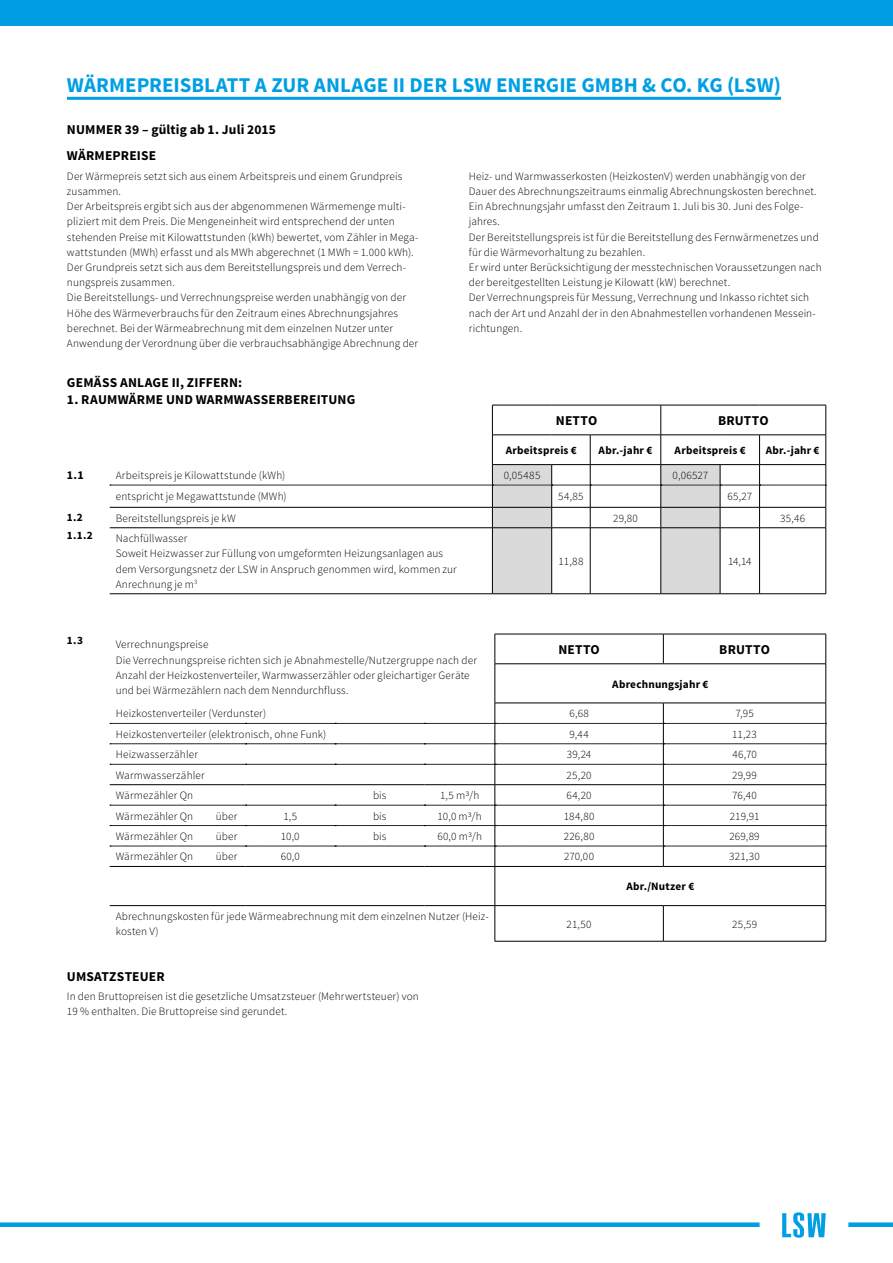
<style>
.page{position:relative;width:893px;height:1263px;background:#fff}
.page>*{position:absolute;margin:0;border:0;box-sizing:border-box;transform-origin:0 0}
.t1{font:700 21px "Source Sans Pro";color:#009fe3}
.t2{font:700 13.5px "Source Sans Pro";letter-spacing:.01em;color:#000}
.t3{font:700 12px "Source Sans Pro";color:#000}
.t4{font:300 11.25px/15.1px "Source Sans Pro";letter-spacing:.015em;color:#000}
.t5{font:700 11.25px/18px "Source Sans Pro";letter-spacing:.02em;color:#000}
</style>
<div class="page">
<div style="left:0;top:0;width:893px;height:25px;background:#009fe3"></div>
<div style="left:848px;top:1222px;width:45px;height:5px;background:#009fe3"></div>
<div style="left:0;top:1222px;width:760px;height:5px;background:#009fe3"></div>
<svg style="left:782px;top:1212px;width:44px;height:26px"></svg>
<hr style="left:67px;top:97px;width:714px;height:3px;background:#009fe3">
<hr style="left:492px;top:405px;width:60px;height:1px;background:#000">
<hr style="left:492px;top:405px;width:1px;height:30px;background:#000">
<hr style="left:552px;top:405px;width:38px;height:1px;background:#000">
<hr style="left:590px;top:405px;width:71px;height:1px;background:#000">
<hr style="left:661px;top:405px;width:59px;height:1px;background:#000">
<hr style="left:661px;top:405px;width:1px;height:30px;background:#000">
<hr style="left:720px;top:405px;width:40px;height:1px;background:#000">
<hr style="left:760px;top:405px;width:66px;height:1px;background:#000">
<hr style="left:826px;top:405px;width:1px;height:30px;background:#000">
<svg style="left:110px;top:435px;width:717px;height:159px"></svg>
<hr style="left:495px;top:634px;width:168px;height:1px;background:#000">
<hr style="left:663px;top:634px;width:163px;height:1px;background:#000">
<hr style="left:663px;top:634px;width:1px;height:30px;background:#000">
<hr style="left:826px;top:634px;width:1px;height:30px;background:#000">
<hr style="left:495px;top:663px;width:168px;height:1px;background:#000">
<hr style="left:663px;top:663px;width:163px;height:1px;background:#000">
<hr style="left:826px;top:664px;width:1px;height:39px;background:#000">
<hr style="left:110px;top:866px;width:136px;height:1px;background:#000">
<hr style="left:246px;top:866px;width:89px;height:1px;background:#000">
<hr style="left:335px;top:866px;width:90px;height:1px;background:#000">
<hr style="left:425px;top:866px;width:70px;height:1px;background:#000">
<hr style="left:495px;top:866px;width:168px;height:1px;background:#000">
<hr style="left:663px;top:866px;width:163px;height:1px;background:#000">
<hr style="left:826px;top:867px;width:1px;height:38px;background:#000">
<hr style="left:110px;top:905px;width:136px;height:1px;background:#000">
<hr style="left:246px;top:905px;width:89px;height:1px;background:#000">
<hr style="left:335px;top:905px;width:90px;height:1px;background:#000">
<hr style="left:425px;top:905px;width:70px;height:1px;background:#000">
<hr style="left:495px;top:905px;width:168px;height:1px;background:#000">
<hr style="left:663px;top:905px;width:163px;height:1px;background:#000">
<hr style="left:663px;top:906px;width:1px;height:35px;background:#000">
<hr style="left:826px;top:906px;width:1px;height:35px;background:#000">
<hr style="left:495px;top:941px;width:168px;height:1px;background:#000">
<hr style="left:663px;top:941px;width:163px;height:1px;background:#000">
<hr style="left:495px;top:634px;width:1px;height:30px;background:#000">
<hr style="left:495px;top:664px;width:1px;height:39px;background:#000">
<svg style="left:110px;top:703px;width:717px;height:163px"></svg>
<hr style="left:495px;top:867px;width:1px;height:38px;background:#000">
<hr style="left:495px;top:906px;width:1px;height:35px;background:#000">
<h1 class="t1" style="left:67px;top:72px;width:716px">WÄRMEPREISBLATT A ZUR ANLAGE II DER LSW ENERGIE GMBH &amp; CO. KG (LSW)</h1>
<p class="t2" style="left:67px;top:121px;width:211px">NUMMER 39 – gültig ab 1. Juli 2015</p>
<p class="t2" style="left:67px;top:147px;width:91px">WÄRMEPREISE</p>
<p class="t4" style="left:67px;top:169px;width:353px">Der Wärmepreis setzt sich aus einem Arbeitspreis und einem Grundpreis zusammen.<br>Der Arbeitspreis ergibt sich aus der abgenommenen Wärmemenge multi&shy;pliziert mit dem Preis. Die Mengeneinheit wird entsprechend der unten stehenden Preise mit Kilowattstunden (kWh) bewertet, vom Zähler in Mega&shy;wattstunden (MWh) erfasst und als MWh abgerechnet (1 MWh = 1.000 kWh).<br>Der Grundpreis setzt sich aus dem Bereitstellungspreis und dem Verrech&shy;nungspreis zusammen.<br>Die Bereitstellungs- und Verrechnungspreise werden unabhängig von der Höhe des Wärmeverbrauchs für den Zeitraum eines Abrechnungsjahres berechnet. Bei der Wärmeabrechnung mit dem einzelnen Nutzer unter Anwendung der Verordnung über die verbrauchsabhängige Abrechnung der</p>
<p class="t4" style="left:469px;top:169px;width:354px">Heiz- und Warmwasserkosten (HeizkostenV) werden unabhängig von der Dauer des Abrechnungszeitraums einmalig Abrechnungskosten berechnet.<br>Ein Abrechnungsjahr umfasst den Zeitraum 1. Juli bis 30. Juni des Folge&shy;jahres.<br>Der Bereitstellungspreis ist für die Bereitstellung des Fernwärmenetzes und für die Wärmevorhaltung zu bezahlen.<br>Er wird unter Berücksichtigung der messtechnischen Voraussetzungen nach der bereitgestellten Leistung je Kilowatt (kW) berechnet.<br>Der Verrechnungspreis für Messung, Verrechnung und Inkasso richtet sich nach der Art und Anzahl der in den Abnahmestellen vorhandenen Messein&shy;richtungen.</p>
<p class="t2" style="left:67px;top:374px;width:177px">GEMÄSS ANLAGE II, ZIFFERN:</p>
<p class="t2" style="left:67px;top:391px;width:290px">1. RAUMWÄRME UND WARMWASSERBEREITUNG</p>
<p class="t2" style="left:556px;top:412px;width:43px">NETTO</p>
<p class="t2" style="left:718px;top:412px;width:52px">BRUTTO</p>
<p class="t5" style="left:506px;top:442px;width:73px">Arbeitspreis €</p>
<p class="t5" style="left:599px;top:442px;width:55px">Abr.-jahr €</p>
<p class="t5" style="left:675px;top:442px;width:73px">Arbeitspreis €</p>
<p class="t5" style="left:766px;top:442px;width:55px">Abr.-jahr €</p>
<p class="t3" style="left:67px;top:467px;width:18px">1.1</p>
<p class="t5" style="left:67px;top:509px;width:27px">1.2<br>1.1.2</p>
<p class="t5" style="left:67px;top:632px;width:17px">1.3</p>
<p class="t4" style="left:116px;top:468px;width:171px">Arbeitspreis je Kilowattstunde (kWh)</p>
<p class="t4" style="left:504px;top:468px;width:38px">0,05485</p>
<p class="t4" style="left:672px;top:468px;width:37px">0,06527</p>
<p class="t4" style="left:116px;top:489px;width:172px">entspricht je Megawattstunde (MWh)</p>
<p class="t4" style="left:558px;top:489px;width:27px">54,85</p>
<p class="t4" style="left:727px;top:489px;width:26px">65,27</p>
<p class="t4" style="left:116px;top:510px;width:122px">Bereitstellungspreis je kW</p>
<p class="t4" style="left:613px;top:510px;width:27px">29,80</p>
<p class="t4" style="left:780px;top:510px;width:26px">35,46</p>
<p class="t4" style="left:116px;top:531px;width:343px">Nachfüllwasser<br>Soweit Heizwasser zur Füllung von umgeformten Heizungsanlagen aus dem Versorgungsnetz der LSW in Anspruch genommen wird, kommen zur Anrechnung je m<sup>3</sup></p>
<p class="t4" style="left:558px;top:554px;width:26px">11,88</p>
<p class="t4" style="left:728px;top:554px;width:25px">14,14</p>
<p class="t4" style="left:116px;top:637px;width:363px">Verrechnungspreise<br>Die Verrechnungspreise richten sich je Abnahmestelle/Nutzergruppe nach der Anzahl der Heizkostenverteiler, Warmwasserzähler oder gleichartiger Geräte und bei Wärmezählern nach dem Nenndurchfluss.</p>
<p class="t2" style="left:558px;top:641px;width:43px">NETTO</p>
<p class="t2" style="left:719px;top:641px;width:52px">BRUTTO</p>
<p class="t5" style="left:612px;top:675px;width:98px">Abrechnungsjahr €</p>
<p class="t4" style="left:116px;top:706px;width:152px">Heizkostenverteiler (Verdunster)</p>
<p class="t4" style="left:569px;top:706px;width:21px">6,68</p>
<p class="t4" style="left:735px;top:706px;width:20px">7,95</p>
<p class="t4" style="left:116px;top:726px;width:212px">Heizkostenverteiler (elektronisch, ohne Funk)</p>
<p class="t4" style="left:569px;top:726px;width:21px">9,44</p>
<p class="t4" style="left:732px;top:726px;width:26px">11,23</p>
<p class="t4" style="left:116px;top:747px;width:84px">Heizwasserzähler</p>
<p class="t4" style="left:567px;top:747px;width:26px">39,24</p>
<p class="t4" style="left:732px;top:747px;width:26px">46,70</p>
<p class="t4" style="left:116px;top:767px;width:90px">Warmwasserzähler</p>
<p class="t4" style="left:567px;top:767px;width:27px">25,20</p>
<p class="t4" style="left:732px;top:767px;width:26px">29,99</p>
<p class="t4" style="left:116px;top:788px;width:79px">Wärmezähler Qn</p>
<p class="t4" style="left:373px;top:788px;width:15px">bis</p>
<p class="t4" style="left:440px;top:788px;width:41px">1,5 m3/h</p>
<p class="t4" style="left:567px;top:788px;width:27px">64,20</p>
<p class="t4" style="left:732px;top:788px;width:26px">76,40</p>
<p class="t4" style="left:116px;top:808px;width:79px">Wärmezähler Qn</p>
<p class="t4" style="left:216px;top:808px;width:23px">über</p>
<p class="t4" style="left:283px;top:808px;width:15px">1,5</p>
<p class="t4" style="left:373px;top:808px;width:15px">bis</p>
<p class="t4" style="left:438px;top:808px;width:46px">10,0 m3/h</p>
<p class="t4" style="left:564px;top:808px;width:32px">184,80</p>
<p class="t4" style="left:730px;top:808px;width:31px">219,91</p>
<p class="t4" style="left:116px;top:829px;width:79px">Wärmezähler Qn</p>
<p class="t4" style="left:216px;top:829px;width:23px">über</p>
<p class="t4" style="left:281px;top:829px;width:20px">10,0</p>
<p class="t4" style="left:373px;top:829px;width:15px">bis</p>
<p class="t4" style="left:437px;top:829px;width:46px">60,0 m3/h</p>
<p class="t4" style="left:564px;top:829px;width:32px">226,80</p>
<p class="t4" style="left:729px;top:829px;width:32px">269,89</p>
<p class="t4" style="left:116px;top:849px;width:79px">Wärmezähler Qn</p>
<p class="t4" style="left:216px;top:849px;width:23px">über</p>
<p class="t4" style="left:281px;top:849px;width:21px">60,0</p>
<p class="t4" style="left:564px;top:849px;width:32px">270,00</p>
<p class="t4" style="left:729px;top:849px;width:32px">321,30</p>
<p class="t5" style="left:626px;top:878px;width:69px">Abr./Nutzer €</p>
<p class="t4" style="left:116px;top:909px;width:375px">Abrechnungskosten für jede Wärmeabrechnung mit dem einzelnen Nutzer (Heiz&shy;kosten V)</p>
<p class="t4" style="left:567px;top:916px;width:26px">21,50</p>
<p class="t4" style="left:732px;top:916px;width:27px">25,59</p>
<p class="t2" style="left:67px;top:968px;width:99px">UMSATZSTEUER</p>
<p class="t4" style="left:67px;top:989px;width:353px">In den Bruttopreisen ist die gesetzliche Umsatzsteuer (Mehrwertsteuer) von<br>19 % enthalten. Die Bruttopreise sind gerundet.</p>
</div>
